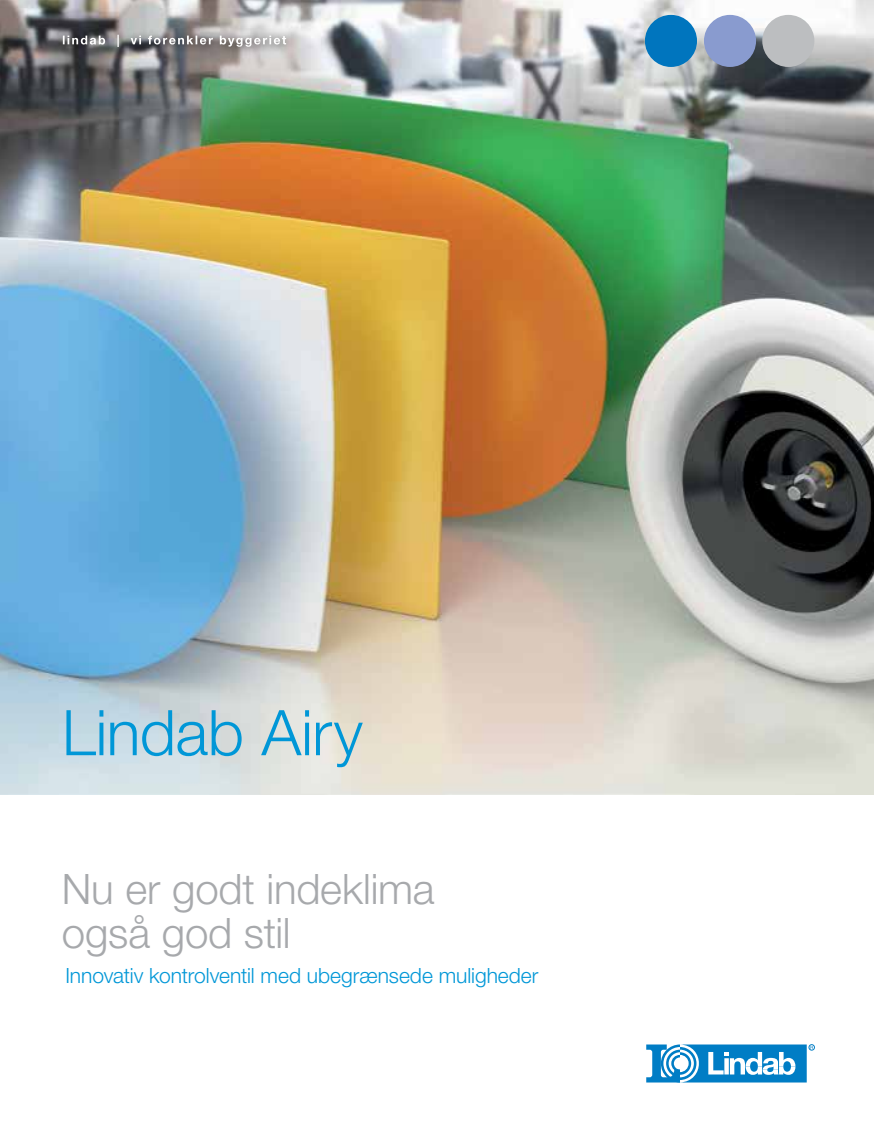
<style>
.page{position:relative;width:874px;height:1141px;background:#fff}
.page>*{position:absolute;margin:0;border:0;box-sizing:border-box;transform-origin:0 0}
.t1{font:300 63px "Helvetica Neue LT Pro";letter-spacing:-.005em;color:#0097d7}
.t2{font:300 42px/43.8px "Helvetica Neue LT Pro";letter-spacing:-.005em;color:#a7a9ac}
.t3{font:300 21px "Helvetica Neue LT Pro";color:#0097d7}
</style>
<div class="page">
<img style="left:1px;top:0;width:873px;height:795px">
<svg style="left:646px;top:1044px;width:168px;height:38px"></svg>
<div style="left:645px;top:15px;width:52px;height:52px;background:#0075be;border-radius:50%"></div>
<div style="left:704px;top:15px;width:52px;height:52px;background:#899bcf;border-radius:50%"></div>
<div style="left:762px;top:15px;width:52px;height:52px;background:#bcbec0;border-radius:50%"></div>
<div style="left:54px;top:27px;width:242px;height:30px;background:#000;opacity:.75"></div>
<svg style="left:63px;top:35px;width:223px;height:12px;background:#9a999a"></svg>
<h1 class="t1" style="left:62px;top:694px;width:302px">Lindab Airy</h1>
<h2 class="t2" style="left:62px;top:866px;width:374px">Nu er godt indeklima også god stil</h2>
<p class="t3" style="left:65px;top:962px;width:475px">Innovativ kontrolventil med ubegrænsede muligheder</p>
</div>
